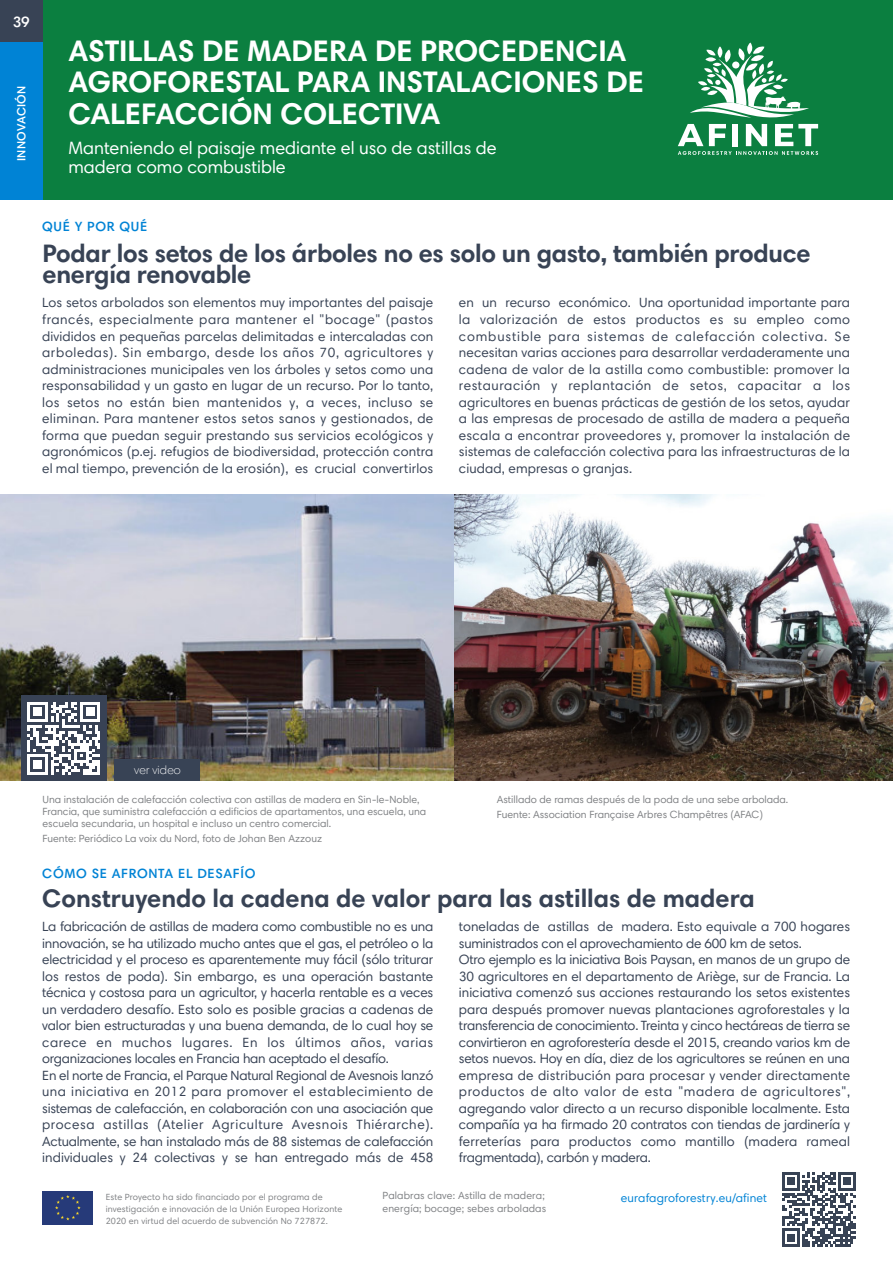
<style>
.page{position:relative;width:893px;height:1263px;background:#fff}
.page>*{position:absolute;margin:0;border:0;box-sizing:border-box;transform-origin:0 0}
.t1{font:700 30px/31.5px "Harmonia Sans Pro Cyr";color:#fff}
.t2{font:700 25.5px/21px "Harmonia Sans Pro Cyr";letter-spacing:-.01em;color:#384355}
.t3{font:18px/19.5px "Harmonia Sans Pro Cyr";color:#fff}
.t4{font:600 15px "Harmonia Sans Pro Cyr";color:#fff}
.t5{font:13.5px/16.5px "Harmonia Sans Pro Cyr";letter-spacing:-.01em;color:#384355;text-align:justify}
.t6{font:600 13.5px "Harmonia Sans Pro Cyr";letter-spacing:.05em;color:#0083d5}
.t7{font:12px "Harmonia Sans Pro Cyr";letter-spacing:.015em;color:#0083d5}
.t8{font:600 12px "Harmonia Sans Pro Cyr";letter-spacing:.025em;color:#fff}
.t9{font:300 12px "Harmonia Sans Pro Cyr";letter-spacing:.01em;color:#fff}
.t10{font:10.5px/12px "Harmonia Sans Pro Cyr";color:#808285}
.t11{font:9px/12px "Harmonia Sans Pro Cyr";letter-spacing:.015em;color:#808285}
</style>
<div class="page">
<div style="left:0;top:0;width:893px;height:200px;background:#0b7f40"></div>
<div style="left:0;top:0;width:43px;height:43px;background:#384355"></div>
<div style="left:0;top:43px;width:43px;height:157px;background:#0083d5"></div>
<svg style="left:678px;top:43px;width:140px;height:112px"></svg>
<svg style="left:782px;top:1172px;width:74px;height:74px"></svg>
<img style="left:0;top:494px;width:455px;height:287px">
<div style="left:21px;top:696px;width:85px;height:85px;background:#384255"></div>
<svg style="left:27px;top:702px;width:73px;height:73px"></svg>
<div style="left:115px;top:759px;width:85px;height:22px;background:#384355"></div>
<img style="left:455px;top:494px;width:438px;height:287px">
<div style="left:42px;top:1191px;width:51px;height:34px;background:#263a79"></div>
<svg style="left:55px;top:1195px;width:26px;height:25px"></svg>
<p class="t4" style="left:13px;top:16px;width:19px">39</p>
<p class="t8" style="left:17px;top:161px;width:77px;rotate:-90deg">INNOVACIÓN</p>
<h1 class="t1" style="left:68px;top:38px;width:577px">ASTILLAS DE MADERA DE PROCEDENCIA<br>AGROFORESTAL PARA INSTALACIONES DE<br>CALEFACCIÓN COLECTIVA</h1>
<h3 class="t3" style="left:68px;top:140px;width:430px">Manteniendo el paisaje mediante el uso de astillas de madera como combustible</h3>
<p class="t6" style="left:42px;top:221px;width:107px">QUÉ Y POR QUÉ</p>
<h2 class="t2" style="left:43px;top:245px;width:770px">Podar los setos de los árboles no es solo un gasto, también produce energía renovable</h2>
<p class="t5" style="left:42px;top:296px;width:393px">Los setos arbolados son elementos muy importantes del paisaje francés, especialmente para mantener el "bocage" (pastos divididos en pequeñas parcelas delimitadas e intercaladas con arboledas). Sin embargo, desde los años 70, agricultores y administraciones municipales ven los árboles y setos como una responsabilidad y un gasto en lugar de un recurso. Por lo tanto, los setos no están bien mantenidos y, a veces, incluso se eliminan. Para mantener estos setos sanos y gestionados, de forma que puedan seguir prestando sus servicios ecológicos y agronómicos (p.ej. refugios de biodiversidad, protección contra el mal tiempo, prevención de la erosión), es crucial convertirlos</p>
<p class="t5" style="left:459px;top:296px;width:393px">en un recurso económico. Una oportunidad importante para la valorización de estos productos es su empleo como combustible para sistemas de calefacción colectiva. Se necesitan varias acciones para desarrollar verdaderamente una cadena de valor de la astilla como combustible: promover la restauración y replantación de setos, capacitar a los agricultores en buenas prácticas de gestión de los setos, ayudar a las empresas de procesado de astilla de madera a pequeña escala a encontrar proveedores y, promover la instalación de sistemas de calefacción colectiva para las infraestructuras de la ciudad, empresas o granjas.</p>
<p class="t9" style="left:134px;top:766px;width:48px">ver video</p>
<p class="t10" style="left:43px;top:794px;width:385px">Una instalación de calefacción colectiva con astillas de madera en Sin-le-Noble,<br>Francia, que suministra calefacción a edificios de apartamentos, una escuela, una escuela secundaria, un hospital e incluso un centro comercial.</p>
<p class="t10" style="left:43px;top:833px;width:281px">Fuente: Periódico La voix du Nord, foto de Johan Ben Azzouz</p>
<p class="t6" style="left:42px;top:868px;width:215px">CÓMO SE AFRONTA EL DESAFÍO</p>
<p class="t10" style="left:497px;top:793px;width:293px;line-height:15px">Astillado de ramas después de la poda de una sebe arbolada.<br>Fuente: Association Française Arbres Champêtres (AFAC)</p>
<h2 class="t2" style="left:42px;top:890px;width:714px">Construyendo la cadena de valor para las astillas de madera</h2>
<p class="t5" style="left:42px;top:920px;width:393px;text-align:left">La fabricación de astillas de madera como combustible no es una innovación, se ha utilizado mucho antes que el gas, el petróleo o la electricidad y el proceso es aparentemente muy fácil (sólo triturar los restos de poda). Sin embargo, es una operación bastante técnica y costosa para un agricultor, y hacerla rentable es a veces un verdadero desafío. Esto solo es posible gracias a cadenas de valor bien estructuradas y una buena demanda, de lo cual hoy se carece en muchos lugares. En los últimos años, varias organizaciones locales en Francia han aceptado el desafío.<br>En el norte de Francia, el Parque Natural Regional de Avesnois lanzó una iniciativa en 2012 para promover el establecimiento de sistemas de calefacción, en colaboración con una asociación que procesa astillas (Atelier Agriculture Avesnois Thiérarche).<br>Actualmente, se han instalado más de 88 sistemas de calefacción individuales y 24 colectivas y se han entregado más de 458</p>
<p class="t5" style="left:459px;top:920px;width:393px;text-align:left">toneladas de astillas de madera. Esto equivale a 700 hogares suministrados con el aprovechamiento de 600 km de setos.<br>Otro ejemplo es la iniciativa Bois Paysan, en manos de un grupo de 30 agricultores en el departamento de Ariège, sur de Francia. La iniciativa comenzó sus acciones restaurando los setos existentes para después promover nuevas plantaciones agroforestales y la transferencia de conocimiento. Treinta y cinco hectáreas de tierra se convirtieron en agroforestería desde el 2015, creando varios km de setos nuevos. Hoy en día, diez de los agricultores se reúnen en una empresa de distribución para procesar y vender directamente productos de alto valor de esta "madera de agricultores", agregando valor directo a un recurso disponible localmente. Esta compañía ya ha firmado 20 contratos con tiendas de jardinería y ferreterías para productos como mantillo (madera rameal fragmentada), carbón y madera.</p>
<p class="t11" style="left:106px;top:1191px;width:238px">Este Proyecto ha sido financiado por el programa de investigación e innovación de la Unión Europea Horizonte<br>2020 en virtud del acuerdo de subvención No 727872.</p>
<p class="t10" style="left:383px;top:1189px;width:165px;line-height:13.5px">Palabras clave: Astilla de madera; energía; bocage; sebes arboladas</p>
<p class="t7" style="left:621px;top:1193px;width:148px">eurafagroforestry.eu/afinet</p>
</div>
